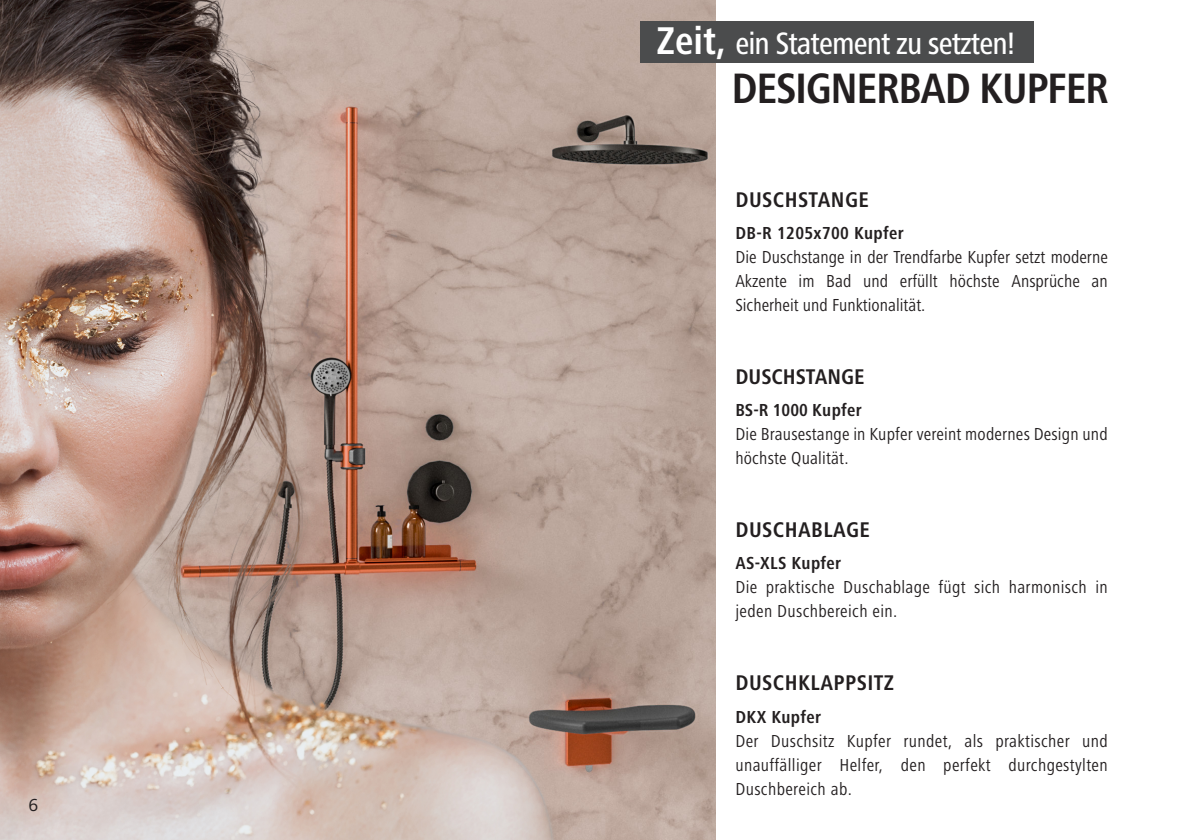
<style>
.page{position:relative;width:1191px;height:840px;background:#fff}
.page>*{position:absolute;margin:0;border:0;box-sizing:border-box;transform-origin:0 0}
.t1{font:700 condensed 44px "Frutiger Next LT";letter-spacing:-.03em;color:#231f20}
.t2{font:500 condensed 32px "Frutiger Next LT";letter-spacing:-.03em;color:#fff}
.t3{font:700 condensed 22px "Frutiger Next LT";letter-spacing:.02em;color:#231f20}
.t4{font:700 condensed 22px "Frutiger Next LT";color:#231f20}
.t5{font:condensed 18px/24px "Frutiger Next LT";letter-spacing:.01em;color:#231f20;text-align:justify}
.t6{font:700 condensed 18px "Frutiger Next LT";letter-spacing:.02em;color:#231f20}
.t7{font:18px "Frutiger Next LT";color:#231f20}
.s1{font-weight:700;font-size:40px}
</style>
<div class="page">
<img style="left:574px;top:0;width:141px;height:839px">
<img style="left:0;top:0;width:574px;height:839px">
<div style="left:641px;top:21px;width:393px;height:41px;background:#4b4c4d"></div>
<p class="t7" style="left:28px;top:794px;width:11px">6</p>
<h2 class="t2" style="left:656px;top:26px;width:360px"><span class="s1">Zeit,</span> ein Statement zu setzten!</h2>
<h1 class="t1" style="left:731px;top:64px;width:379px">DESIGNERBAD KUPFER</h1>
<p class="t3" style="left:735px;top:187px;width:135px">DUSCHSTANGE</p>
<p class="t6" style="left:735px;top:223px;width:170px">DB-R 1205x700 Kupfer</p>
<p class="t5" style="left:735px;top:245px;width:374px">Die Duschstange in der Trendfarbe Kupfer setzt moderne Akzente im Bad und erfüllt höchste Ansprüche an Sicherheit und Funktionalität.</p>
<p class="t4" style="left:735px;top:364px;width:131px">DUSCHSTANGE</p>
<p class="t6" style="left:735px;top:400px;width:128px">BS-R 1000 Kupfer</p>
<p class="t5" style="left:735px;top:422px;width:374px">Die Brausestange in Kupfer vereint modernes Design und höchste Qualität.</p>
<p class="t3" style="left:735px;top:517px;width:136px">DUSCHABLAGE</p>
<p class="t6" style="left:735px;top:553px;width:107px">AS-XLS Kupfer</p>
<p class="t5" style="left:735px;top:575px;width:374px">Die praktische Duschablage fügt sich harmonisch in jeden Duschbereich ein.</p>
<p class="t3" style="left:735px;top:670px;width:160px">DUSCHKLAPPSITZ</p>
<p class="t6" style="left:735px;top:706px;width:87px">DKX Kupfer</p>
<p class="t5" style="left:735px;top:728px;width:374px">Der Duschsitz Kupfer rundet, als praktischer und unauffälliger Helfer, den perfekt durchgestylten Duschbereich ab.</p>
</div>
